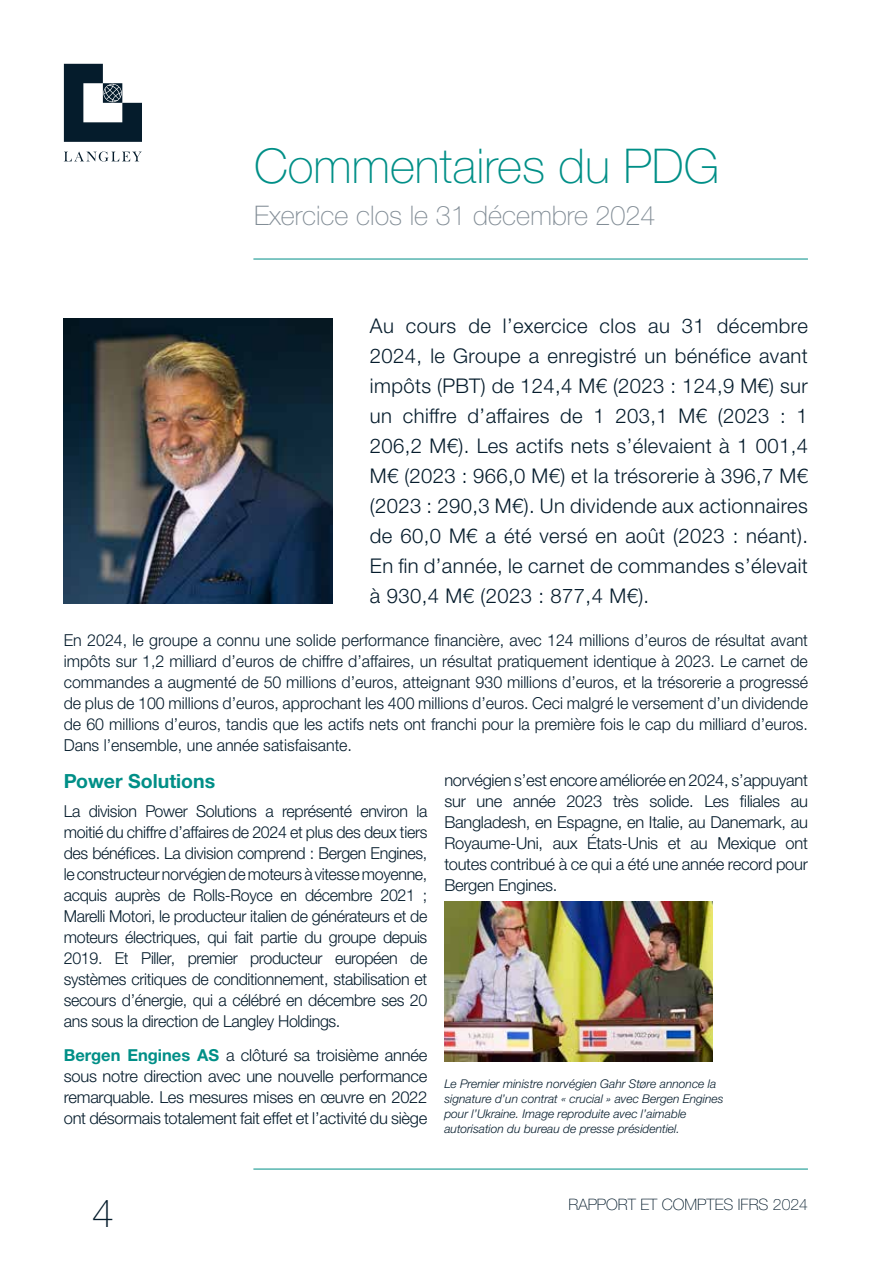
<style>
.page{position:relative;width:893px;height:1263px;background:#fff}
.page>*{position:absolute;margin:0;border:0;box-sizing:border-box;transform-origin:0 0}
.t1{font:100 48px "Helvetica Neue LTW1 G";color:#008f87}
.t2{font:100 39px "Helvetica Neue LTW1 G";color:#051c2c}
.t3{font:100 27px "Helvetica Neue LTW1 G";color:#828d96}
.t4{font:300 20.25px/30px "Helvetica Neue LTW1 G";letter-spacing:.02em;color:#051c2c;text-align:justify}
.t5{font:700 19.5px "Helvetica Neue LTW1 G";color:#008f87}
.t6{font:300 16.5px/21px "Helvetica Neue LTW1 G";letter-spacing:-.015em;color:#051c2c;text-align:justify}
.t7{font:100 15.75px "Helvetica Neue LTW1 G";color:#051c2c}
.t8{font:italic 300 12px/15px "Helvetica Neue LTW1 G";color:#051c2c}
.s1{font-weight:700;color:#008f87}
</style>
<div class="page">
<svg style="left:64px;top:151px;width:78px;height:11px"></svg>
<svg style="left:64px;top:64px;width:78px;height:78px"></svg>
<hr style="left:253px;top:1169px;width:555px;height:1px;background:#008f87">
<hr style="left:253px;top:259px;width:555px;height:1px;background:#008f87">
<img style="left:64px;top:319px;width:268px;height:284px">
<img style="left:444px;top:901px;width:269px;height:160px">
<h1 class="t1" style="left:254px;top:138px;width:467px">Commentaires du PDG</h1>
<h3 class="t3" style="left:254px;top:199px;width:403px">Exercice clos le 31 décembre 2024</h3>
<p class="t4" style="left:370px;top:311px;width:439px">Au cours de l’exercice clos au 31 décembre 2024, le Groupe a enregistré un bénéfice avant impôts (PBT) de 124,4 M€ (2023 : 124,9 M€) sur un chiffre d’affaires de 1 203,1 M€ (2023 : 1<br>206,2 M€). Les actifs nets s’élevaient à 1 001,4<br>M€ (2023 : 966,0 M€) et la trésorerie à 396,7 M€ (2023 : 290,3 M€). Un dividende aux actionnaires de 60,0 M€ a été versé en août (2023 : néant).<br>En fin d’année, le carnet de commandes s’élevait à 930,4 M€ (2023 : 877,4 M€).</p>
<p class="t6" style="left:64px;top:629px;width:746px">En 2024, le groupe a connu une solide performance financière, avec 124 millions d’euros de résultat avant impôts sur 1,2 milliard d’euros de chiffre d’affaires, un résultat pratiquement identique à 2023. Le carnet de commandes a augmenté de 50 millions d’euros, atteignant 930 millions d’euros, et la trésorerie a progressé de plus de 100 millions d’euros, approchant les 400 millions d’euros. Ceci malgré le versement d’un dividende de 60 millions d’euros, tandis que les actifs nets ont franchi pour la première fois le cap du milliard d’euros.<br>Dans l’ensemble, une année satisfaisante.</p>
<p class="t5" style="left:64px;top:769px;width:153px">Power Solutions</p>
<p class="t6" style="left:64px;top:801px;width:365px">La division Power Solutions a représenté environ la moitié du chiffre d’affaires de 2024 et plus des deux tiers des bénéfices. La division comprend : Bergen Engines, le constructeur norvégien de moteurs à vitesse moyenne, acquis auprès de Rolls-Royce en décembre 2021 ; Marelli Motori, le producteur italien de générateurs et de moteurs électriques, qui fait partie du groupe depuis 2019. Et Piller, premier producteur européen de systèmes critiques de conditionnement, stabilisation et secours d’énergie, qui a célébré en décembre ses 20 ans sous la direction de Langley Holdings.</p>
<p class="t6" style="left:64px;top:1045px;width:365px"><span class="s1">Bergen Engines AS</span> a clôturé sa troisième année sous notre direction avec une nouvelle performance remarquable. Les mesures mises en œuvre en 2022 ont désormais totalement fait effet et l’activité du siège</p>
<p class="t6" style="left:444px;top:769px;width:365px">norvégien s’est encore améliorée en 2024, s’appuyant sur une année 2023 très solide. Les filiales au Bangladesh, en Espagne, en Italie, au Danemark, au Royaume-Uni, aux États-Unis et au Mexique ont toutes contribué à ce qui a été une année record pour Bergen Engines.</p>
<p class="t8" style="left:444px;top:1076px;width:281px">Le Premier ministre norvégien Gahr Støre annonce la signature d’un contrat « crucial » avec Bergen Engines pour l’Ukraine. Image reproduite avec l’aimable autorisation du bureau de presse présidentiel.</p>
<h2 class="t2" style="left:92px;top:1190px;width:23px">4</h2>
<p class="t7" style="left:568px;top:1195px;width:241px">RAPPORT ET COMPTES IFRS 2024</p>
</div>
